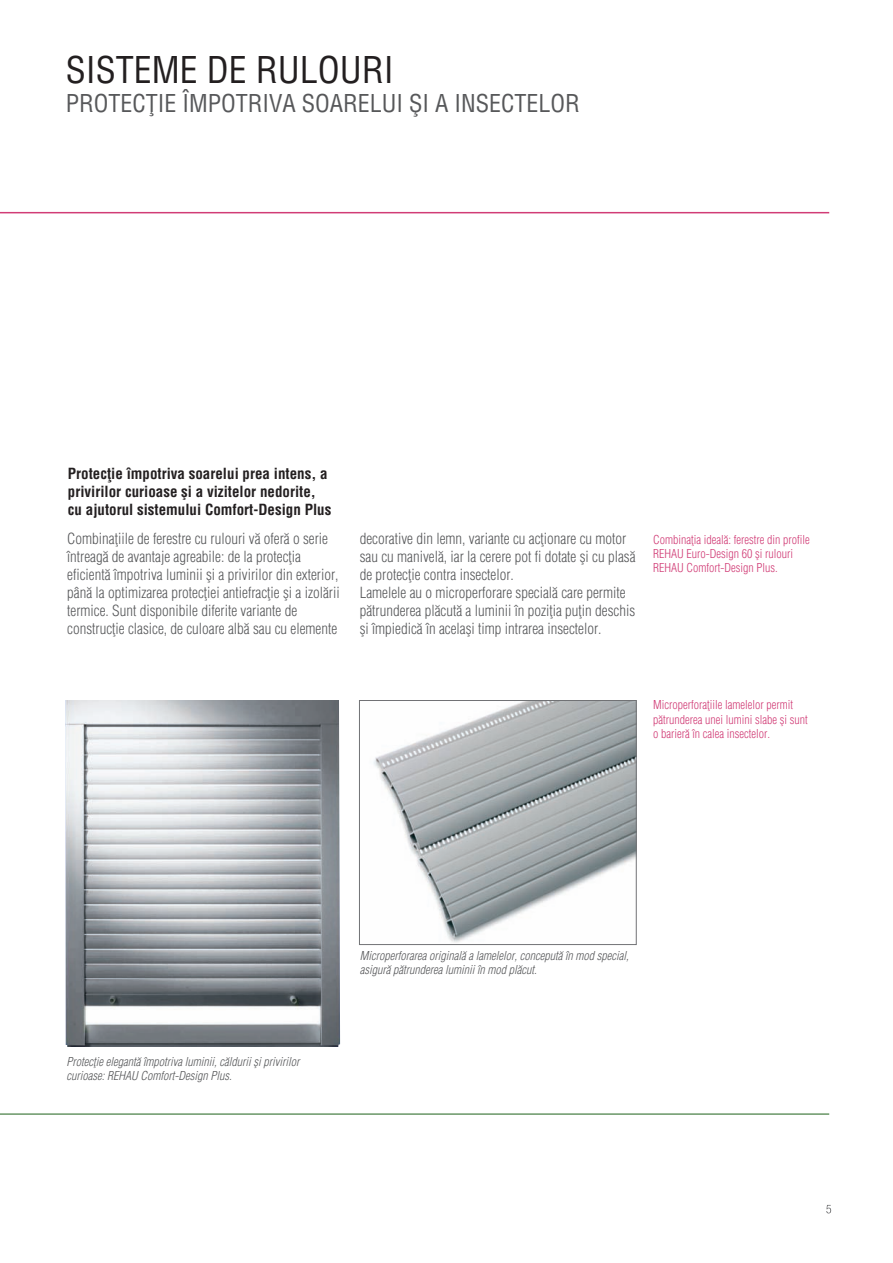
<style>
.page{position:relative;width:893px;height:1263px;background:#fff}
.page>*{position:absolute;margin:0;border:0;box-sizing:border-box;transform-origin:0 0}
.t1{font:condensed 36px "Helvetica Rom";color:#231f20}
.t2{font:condensed 24px "Helvetica Rom";color:#57585a}
.t3{font:300 condensed 15px/18px "Helvetica Rom";color:#57585a}
.t4{font:700 condensed 15px/18px "Helvetica Rom";color:#231f20}
.t5{font:italic 300 condensed 12px/14.4px "Helvetica Rom";color:#57585a}
.t6{font:300 condensed 12px/14.4px "Helvetica Rom";color:#d13c76}
</style>
<div class="page">
<svg style="left:826px;top:1205px;width:5px;height:8px"></svg>
<img style="left:65px;top:700px;width:275px;height:347px">
<img style="left:373px;top:702px;width:261px;height:241px">
<div style="left:359px;top:700px;width:277px;height:245px;border:1px solid #717275"></div>
<hr style="left:0;top:212px;width:829px;height:1px;background:#d13c76">
<hr style="left:0;top:1113px;width:829px;height:2px;background:#689666">
<h1 class="t1" style="left:66px;top:54px;width:330px">SISTEME DE RULOURI</h1>
<h2 class="t2" style="left:66px;top:93px;width:516px">PROTEC}IE ÎMPOTRIVA SOARELUI {I A INSECTELOR</h2>
<p class="t4" style="left:68px;top:466px;width:265px">Protec]ie împotriva soarelui prea intens, a privirilor curioase [i a vizitelor nedorite, cu ajutorul sistemului Comfort-Design Plus</p>
<p class="t3" style="left:67px;top:530px;width:274px">Combina]iile de ferestre cu rulouri v` ofer` o serie întreag` de avantaje agreabile: de la protec]ia eficient` împotriva luminii [i a privirilor din exterior, pân` la optimizarea protec]iei antiefrac]ie [i a izol`rii termice. Sunt disponibile diferite variante de construc]ie clasice, de culoare alb` sau cu elemente</p>
<p class="t3" style="left:360px;top:530px;width:277px">decorative din lemn, variante cu ac]ionare cu motor sau cu manivel`, iar la cerere pot fi dotate [i cu plas` de protec]ie contra insectelor.<br>Lamelele au o microperforare special` care permite p`trunderea pl`cut` a luminii în pozi]ia pu]in deschis [i împiedic` în acela[i timp intrarea insectelor.</p>
<p class="t6" style="left:653px;top:533px;width:158px">Combina]ia ideal`: ferestre din profile<br>REHAU Euro-Design 60 [i rulouri<br>REHAU Comfort-Design Plus.</p>
<p class="t6" style="left:653px;top:699px;width:156px">Microperfora]iile lamelelor permit p`trunderea unei lumini slabe [i sunt o barier` în calea insectelor.</p>
<p class="t5" style="left:66px;top:1055px;width:234px">Protec]ie elegant` împotriva luminii, c`ldurii [i privirilor curioase: REHAU Comfort-Design Plus.</p>
<p class="t5" style="left:360px;top:949px;width:270px">Microperforarea original` a lamelelor, conceput` în mod special, asigur` p`trunderea luminii în mod pl`cut.</p>
</div>
